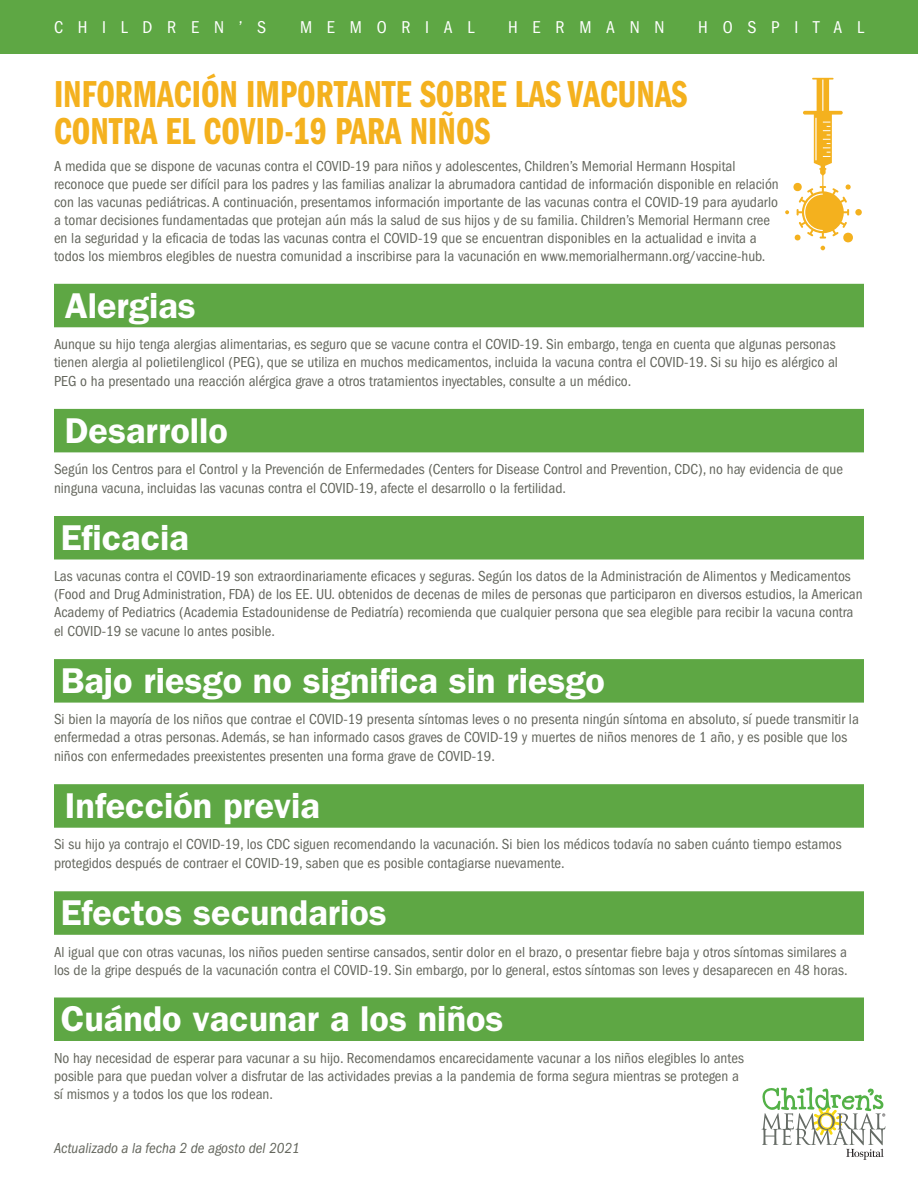
<style>
.page{position:relative;width:918px;height:1188px;background:#fff}
.page>*{position:absolute;margin:0;border:0;box-sizing:border-box;transform-origin:0 0}
.t1{font:38.85px/37.2px "Franklin Gothic Demi Cmpr";color:#f4b11e}
.t2{font:600 36px "Franklin Gothic";color:#fff}
.t3{font:condensed 17.7px "Franklin Gothic";letter-spacing:.83em;color:#fff}
.t4{font:condensed 15px/18px "Franklin Gothic";color:#64665d}
.t5{font:italic condensed 15px "Franklin Gothic";color:#64665d}
</style>
<div class="page">
<div style="left:0;top:0;width:918px;height:53px;background:#5ea744"></div>
<svg style="left:761px;top:1087px;width:124px;height:73px"></svg>
<div style="left:54px;top:284px;width:810px;height:43px;background:#5ea744"></div>
<div style="left:54px;top:409px;width:810px;height:43px;background:#5ea744"></div>
<div style="left:54px;top:516px;width:810px;height:44px;background:#5ea744"></div>
<div style="left:54px;top:659px;width:810px;height:44px;background:#5ea744"></div>
<div style="left:54px;top:784px;width:810px;height:44px;background:#5ea744"></div>
<div style="left:54px;top:891px;width:810px;height:44px;background:#5ea744"></div>
<div style="left:54px;top:998px;width:810px;height:43px;background:#5ea744"></div>
<div style="left:855px;top:209px;width:7px;height:7px;background:#f4b11e;border-radius:50%"></div>
<svg style="left:785px;top:78px;width:68px;height:172px"></svg>
<p class="t3" style="left:54px;top:18px;width:214px">CHILDREN’S</p>
<p class="t3" style="left:300px;top:18px;width:176px">MEMORIAL</p>
<p class="t3" style="left:508px;top:18px;width:158px">HERMANN</p>
<p class="t3" style="left:698px;top:18px;width:167px">HOSPITAL</p>
<h1 class="t1" style="left:54px;top:76px;width:635px">INFORMACIÓN IMPORTANTE SOBRE LAS VACUNAS<br>CONTRA EL COVID-19 PARA NIÑOS</h1>
<p class="t4" style="left:54px;top:157px;width:726px">A medida que se dispone de vacunas contra el COVID-19 para niños y adolescentes, Children’s Memorial Hermann Hospital reconoce que puede ser difícil para los padres y las familias analizar la abrumadora cantidad de información disponible en relación con las vacunas pediátricas. A continuación, presentamos información importante de las vacunas contra el COVID-19 para ayudarlo a tomar decisiones fundamentadas que protejan aún más la salud de sus hijos y de su familia. Children’s Memorial Hermann cree en la seguridad y la eficacia de todas las vacunas contra el COVID-19 que se encuentran disponibles en la actualidad e invita a todos los miembros elegibles de nuestra comunidad a inscribirse para la vacunación en www.memorialhermann.org/vaccine-hub.</p>
<h2 class="t2" style="left:65px;top:284px;width:133px">Alergias</h2>
<p class="t4" style="left:54px;top:335px;width:786px;line-height:18.5px">Aunque su hijo tenga alergias alimentarias, es seguro que se vacune contra el COVID-19. Sin embargo, tenga en cuenta que algunas personas tienen alergia al polietilenglicol (PEG), que se utiliza en muchos medicamentos, incluida la vacuna contra el COVID-19. Si su hijo es alérgico al<br>PEG o ha presentado una reacción alérgica grave a otros tratamientos inyectables, consulte a un médico.</p>
<h2 class="t2" style="left:65px;top:409px;width:165px">Desarrollo</h2>
<p class="t4" style="left:54px;top:460px;width:791px;line-height:18.9px">Según los Centros para el Control y la Prevención de Enfermedades (Centers for Disease Control and Prevention, CDC), no hay evidencia de que ninguna vacuna, incluidas las vacunas contra el COVID-19, afecte el desarrollo o la fertilidad.</p>
<h2 class="t2" style="left:61px;top:516px;width:130px">Eficacia</h2>
<p class="t4" style="left:54px;top:567px;width:810px">Las vacunas contra el COVID-19 son extraordinariamente eficaces y seguras. Según los datos de la Administración de Alimentos y Medicamentos (Food and Drug Administration, FDA) de los EE. UU. obtenidos de decenas de miles de personas que participaron en diversos estudios, la American Academy of Pediatrics (Academia Estadounidense de Pediatría) recomienda que cualquier persona que sea elegible para recibir la vacuna contra el COVID-19 se vacune lo antes posible.</p>
<h2 class="t2" style="left:61px;top:659px;width:546px">Bajo riesgo no significa sin riesgo</h2>
<p class="t4" style="left:54px;top:710px;width:806px;line-height:18.5px">Si bien la mayoría de los niños que contrae el COVID-19 presenta síntomas leves o no presenta ningún síntoma en absoluto, sí puede transmitir la enfermedad a otras personas. Además, se han informado casos graves de COVID-19 y muertes de niños menores de 1 año, y es posible que los niños con enfermedades preexistentes presenten una forma grave de COVID-19.</p>
<h2 class="t2" style="left:65px;top:784px;width:257px">Infección previa</h2>
<p class="t4" style="left:54px;top:835px;width:789px;line-height:18.9px">Si su hijo ya contrajo el COVID-19, los CDC siguen recomendando la vacunación. Si bien los médicos todavía no saben cuánto tiempo estamos protegidos después de contraer el COVID-19, saben que es posible contagiarse nuevamente.</p>
<h2 class="t2" style="left:61px;top:891px;width:328px">Efectos secundarios</h2>
<p class="t4" style="left:54px;top:943px;width:795px">Al igual que con otras vacunas, los niños pueden sentirse cansados, sentir dolor en el brazo, o presentar fiebre baja y otros síntomas similares a los de la gripe después de la vacunación contra el COVID-19. Sin embargo, por lo general, estos síntomas son leves y desaparecen en 48 horas.</p>
<h2 class="t2" style="left:61px;top:998px;width:444px">Cuándo vacunar a los niños</h2>
<p class="t4" style="left:54px;top:1049px;width:691px">No hay necesidad de esperar para vacunar a su hijo. Recomendamos encarecidamente vacunar a los niños elegibles lo antes posible para que puedan volver a disfrutar de las actividades previas a la pandemia de forma segura mientras se protegen a sí mismos y a todos los que los rodean.</p>
<p class="t5" style="left:54px;top:1139px;width:247px">Actualizado a la fecha 2 de agosto del 2021</p>
</div>
